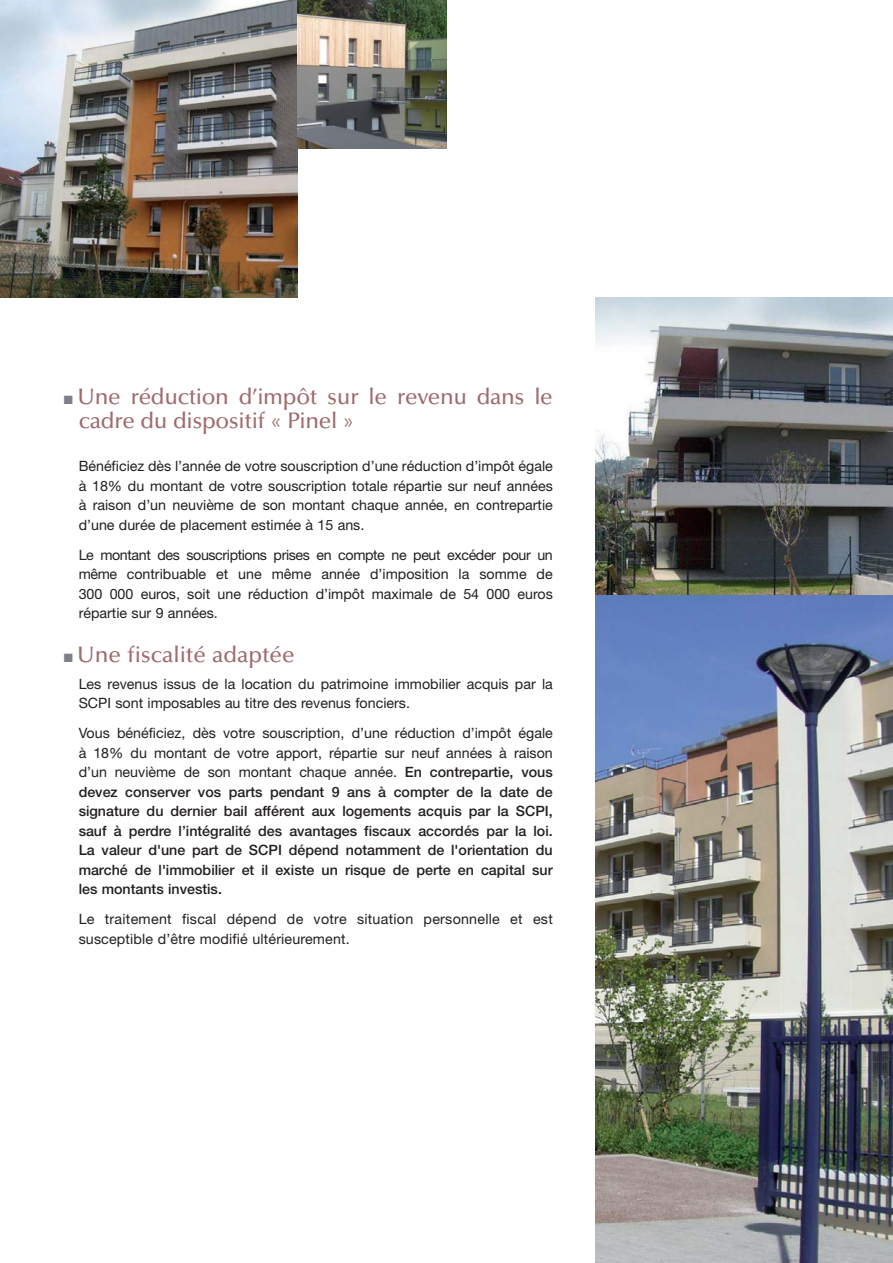
<style>
.page{position:relative;width:893px;height:1263px;background:#fff}
.page>*{position:absolute;margin:0;border:0;box-sizing:border-box;transform-origin:0 0}
.t1{font:500 22.5px/24px "Optima";letter-spacing:-.015em;color:#9f6b6d}
.t2{font:14.25px/19.5px "Helvetica Neue";color:#231f20;text-align:justify}
.t3{font:500 14.25px/19.5px "Helvetica Neue";color:#231f20;text-align:justify}
.t4{font:14.25px/19.5px "Helvetica Neue";letter-spacing:.02em;color:#231f20}
.s1{color:#7e818a}
.s2{font-weight:400}
</style>
<div class="page">
<img style="left:0;top:0;width:298px;height:298px">
<img style="left:595px;top:298px;width:298px;height:297px">
<img style="left:595px;top:595px;width:298px;height:668px">
<img style="left:298px;top:0;width:148px;height:149px">
<h1 class="t1" style="left:79px;top:386px;width:475px;text-indent:-15px"><span class="s1">■</span> Une réduction d’impôt sur le revenu dans le cadre du dispositif « Pinel »</h1>
<p class="t2" style="left:79px;top:458px;width:476px">Bénéficiez dès l’année de votre souscription d’une réduction d’impôt égale à 18% du montant de votre souscription totale répartie sur neuf années à raison d’un neuvième de son montant chaque année, en contrepartie d’une durée de placement estimée à 15 ans.</p>
<p class="t2" style="left:79px;top:546px;width:476px">Le montant des souscriptions prises en compte ne peut excéder pour un même contribuable et une même année d’imposition la somme de 300 000 euros, soit une réduction d’impôt maximale de 54 000 euros répartie sur 9 années.</p>
<h1 class="t1" style="left:64px;top:644px;width:232px"><span class="s1">■</span> Une fiscalité adaptée</h1>
<p class="t2" style="left:79px;top:675px;width:476px">Les revenus issus de la location du patrimoine immobilier acquis par la<br>SCPI sont imposables au titre des revenus fonciers.</p>
<p class="t3" style="left:79px;top:725px;width:476px"><span class="s2">Vous bénéficiez, dès votre souscription, d’une réduction d’impôt égale à 18% du montant de votre apport, répartie sur neuf années à raison d’un neuvième de son montant chaque année.</span> En contrepartie, vous devez conserver vos parts pendant 9 ans à compter de la date de signature du dernier bail afférent aux logements acquis par la SCPI, sauf à perdre l’intégralité des avantages fiscaux accordés par la loi.<br>La valeur d'une part de SCPI dépend notamment de l'orientation du marché de l'immobilier et il existe un risque de perte en capital sur les montants investis.</p>
<p class="t4" style="left:79px;top:911px;width:476px">Le traitement fiscal dépend de votre situation personnelle et est susceptible d’être modifié ultérieurement.</p>
</div>
